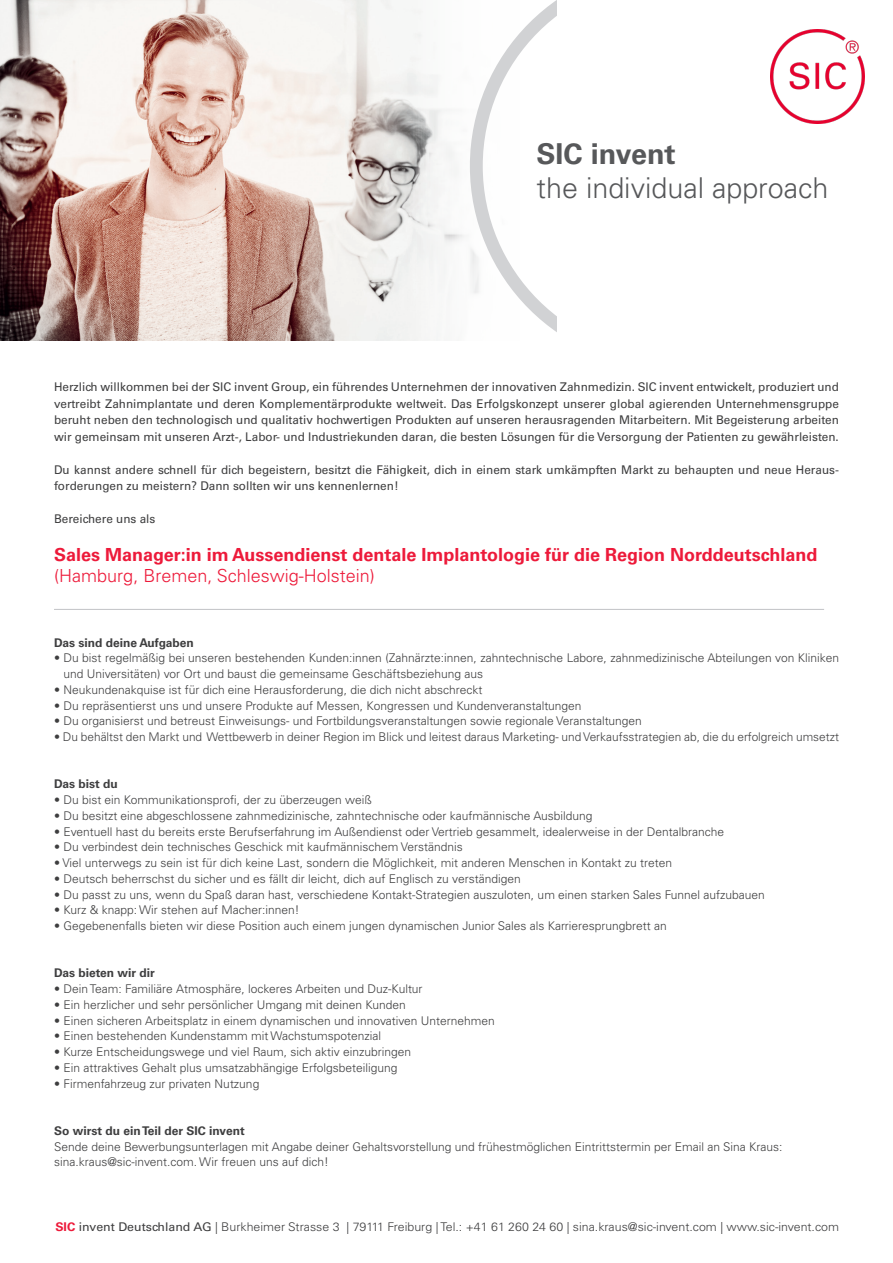
<style>
.page{position:relative;width:893px;height:1263px;background:#fff}
.page>*{position:absolute;margin:0;border:0;box-sizing:border-box;transform-origin:0 0}
.t1{font:300 28.65px "Univers LT Pro 45";color:#57585a}
.t2{font:700 28.65px "Univers LT Pro 65";color:#57585a}
.t3{font:700 18px/21px "Univers LT Pro 65";color:#ed1a3a}
.t4{font:300 12px/15.8px "Univers LT Pro 45";color:#3e3e3f}
.t5{font:12px/16.5px "Univers LT Pro 55 Roman";color:#3e3e3f;text-align:justify}
.t6{font:700 12px "Univers LT Pro 65";color:#3e3e3f}
.s1{font-family:"Univers LT Pro 45";font-weight:300}
.s2{font-family:"Univers LT Pro 65";font-weight:700;color:#ed1a3a}
.s3{font-family:"Univers LT Pro 55 Roman";font-weight:400}
</style>
<div class="page">
<img style="left:0;top:0;width:464px;height:340px">
<svg style="left:470px;top:0;width:87px;height:332px"></svg>
<img style="left:771px;top:30px;width:94px;height:94px">
<hr style="left:54px;top:609px;width:770px;height:1px;background:#c2c3c6">
<p class="t2" style="left:536px;top:133px;width:141px">SIC invent</p>
<p class="t1" style="left:536px;top:169px;width:293px">the individual approach</p>
<p class="t5" style="left:54px;top:378px;width:786px">Herzlich willkommen bei der SIC invent Group, ein führendes Unternehmen der innovativen Zahnmedizin. SIC invent entwickelt, produziert und vertreibt Zahnimplantate und deren Komplementärprodukte weltweit. Das Erfolgskonzept unserer global agierenden Unternehmensgruppe beruht neben den technologisch und qualitativ hochwertigen Produkten auf unseren herausragenden Mitarbeitern. Mit Begeisterung arbeiten wir gemeinsam mit unseren Arzt-, Labor- und Industriekunden daran, die besten Lösungen für die Versorgung der Patienten zu gewährleisten.</p>
<p class="t5" style="left:54px;top:461px;width:785px">Du kannst andere schnell für dich begeistern, besitzt die Fähigkeit, dich in einem stark umkämpften Markt zu behaupten und neue Heraus&shy;forderungen zu meistern? Dann sollten wir uns kennenlernen!</p>
<p class="t5" style="left:54px;top:510px;width:103px">Bereichere uns als</p>
<p class="t3" style="left:54px;top:543px;width:765px">Sales Manager:in im Aussendienst dentale Implantologie für die Region Norddeutschland <span class="s1">(Hamburg, Bremen, Schleswig-Holstein)</span></p>
<p class="t6" style="left:54px;top:634px;width:141px">Das sind deine Aufgaben</p>
<p class="t4" style="left:63px;top:650px;width:777px;text-indent:-9px">• Du bist regelmäßig bei unseren bestehenden Kunden:innen (Zahnärzte:innen, zahntechnische Labore, zahnmedizinische Abteilungen von Kliniken und Universitäten) vor Ort und baust die gemeinsame Geschäftsbeziehung aus</p>
<p class="t4" style="left:54px;top:681px;width:430px">• Neukundenakquise ist für dich eine Herausforderung, die dich nicht abschreckt</p>
<p class="t4" style="left:54px;top:697px;width:529px">• Du repräsentierst uns und unsere Produkte auf Messen, Kongressen und Kundenveranstaltungen</p>
<p class="t4" style="left:54px;top:713px;width:589px">• Du organisierst und betreust Einweisungs- und Fortbildungsveranstaltungen sowie regionale Veranstaltungen</p>
<p class="t4" style="left:54px;top:729px;width:786px">• Du behältst den Markt und Wettbewerb in deiner Region im Blick und leitest daraus Marketing- und Verkaufsstrategien ab, die du erfolgreich umsetzt</p>
<p class="t6" style="left:54px;top:776px;width:65px">Das bist du</p>
<p class="t4" style="left:54px;top:792px;width:319px">• Du bist ein Kommunikationsprofi, der zu überzeugen weiß</p>
<p class="t4" style="left:54px;top:807px;width:540px">• Du besitzt eine abgeschlossene zahnmedizinische, zahntechnische oder kaufmännische Ausbildung</p>
<p class="t4" style="left:54px;top:823px;width:672px">• Eventuell hast du bereits erste Berufserfahrung im Außendienst oder Vertrieb gesammelt, idealerweise in der Dentalbranche</p>
<p class="t4" style="left:54px;top:839px;width:410px">• Du verbindest dein technisches Geschick mit kaufmännischem Verständnis</p>
<p class="t4" style="left:54px;top:855px;width:620px">• Viel unterwegs zu sein ist für dich keine Last, sondern die Möglichkeit, mit anderen Menschen in Kontakt zu treten</p>
<p class="t4" style="left:54px;top:870px;width:468px">• Deutsch beherrschst du sicher und es fällt dir leicht, dich auf Englisch zu verständigen</p>
<p class="t4" style="left:54px;top:886px;width:712px">• Du passt zu uns, wenn du Spaß daran hast, verschiedene Kontakt-Strategien auszuloten, um einen starken Sales Funnel aufzubauen</p>
<p class="t4" style="left:54px;top:902px;width:247px">• Kurz &amp; knapp: Wir stehen auf Macher:innen!</p>
<p class="t4" style="left:54px;top:918px;width:614px">• Gegebenenfalls bieten wir diese Position auch einem jungen dynamischen Junior Sales als Karrieresprungbrett an</p>
<p class="t6" style="left:54px;top:965px;width:102px">Das bieten wir dir</p>
<p class="t4" style="left:54px;top:981px;width:370px">• Dein Team: Familiäre Atmosphäre, lockeres Arbeiten und Duz-Kultur</p>
<p class="t4" style="left:54px;top:996px;width:353px">• Ein herzlicher und sehr persönlicher Umgang mit deinen Kunden</p>
<p class="t4" style="left:54px;top:1012px;width:442px">• Einen sicheren Arbeitsplatz in einem dynamischen und innovativen Unternehmen</p>
<p class="t4" style="left:54px;top:1028px;width:329px">• Einen bestehenden Kundenstamm mit Wachstumspotenzial</p>
<p class="t4" style="left:54px;top:1044px;width:359px">• Kurze Entscheidungswege und viel Raum, sich aktiv einzubringen</p>
<p class="t4" style="left:54px;top:1059px;width:345px">• Ein attraktives Gehalt plus umsatzabhängige Erfolgsbeteiligung</p>
<p class="t4" style="left:54px;top:1075px;width:207px">• Firmenfahrzeug zur privaten Nutzung</p>
<p class="t6" style="left:54px;top:1122px;width:192px">So wirst du ein Teil der SIC invent</p>
<p class="t4" style="left:54px;top:1138px;width:730px">Sende deine Bewerbungsunterlagen mit Angabe deiner Gehaltsvorstellung und frühestmöglichen Eintrittstermin per Email an Sina Kraus:</p>
<p class="t4" style="left:54px;top:1154px;width:276px">sina.kraus@sic-invent.com. Wir freuen uns auf dich!</p>
<p class="t4" style="left:55px;top:1219px;width:785px"><span class="s2">SIC</span> <span class="s3">invent Deutschland AG</span> | Burkheimer Strasse 3 | 79111 Freiburg | Tel.: +41 61 260 24 60 | sina.kraus@sic-invent.com | www.sic-invent.com</p>
</div>
